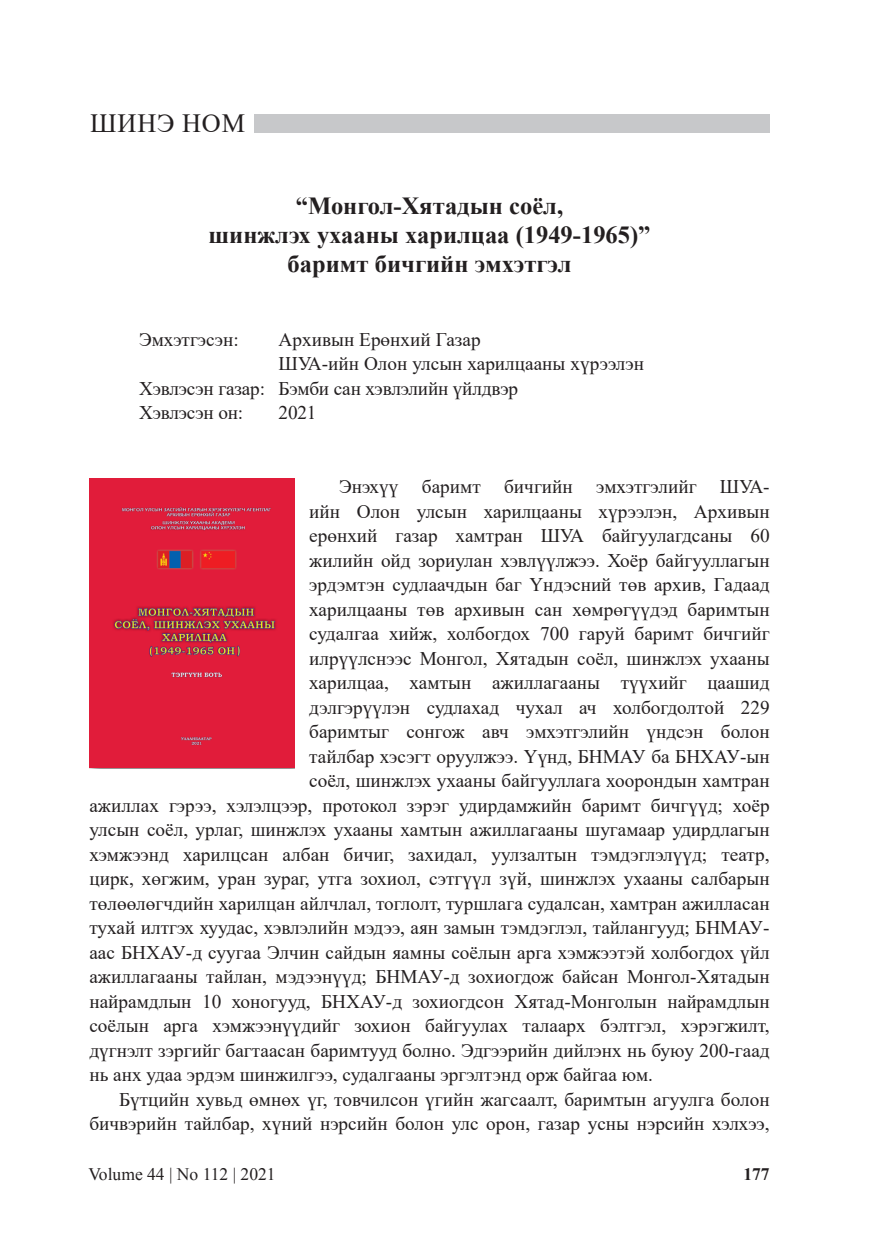
<style>
.page{position:relative;width:874px;height:1241px;background:#fff}
.page>*{position:absolute;margin:0;border:0;box-sizing:border-box;transform-origin:0 0}
.title1{font:26.25px "Times New Roman";letter-spacing:.035em;color:#231f20}
.title1-2{font:700 24.5px/29.4px "Times New Roman";color:#231f20;text-align:center}
.t1{font:19.25px/24.5px "Times New Roman";color:#231f20;text-align:right}
.t2{font:17.5px "Mogul Times New Roman";color:#231f20}
.t3{font:700 17.5px "Mogul Times New Roman";color:#231f20}
</style>
<div class="page">
<div style="left:254px;top:114px;width:515px;height:19px;background:#c7c8ca"></div>
<img style="left:89px;top:478px;width:205px;height:289px">
<p class="title1" style="left:90px;top:105px;width:157px">ШИНЭ НОМ</p>
<p class="title1-2" style="left:208px;top:190px;width:443px">“Монгол-Хятадын соёл,<br>шинжлэх ухааны харилцаа (1949-1965)” баримт бичгийн эмхэтгэл</p>
<p class="t1" style="left:139px;top:326px;width:101px">Эмхэтгэсэн:</p>
<p class="t1" style="left:278px;top:326px;width:203px">Архивын Ерөнхий Газар</p>
<p class="t1" style="left:278px;top:351px;width:367px">ШУА-ийн Олон улсын харилцааны хүрээлэн</p>
<p class="t1" style="left:139px;top:375px;width:380px">Хэвлэсэн газар: Бэмби сан хэвлэлийн үйлдвэр</p>
<p class="t1" style="left:139px;top:400px;width:106px">Хэвлэсэн он:</p>
<p class="t1" style="left:278px;top:400px;width:39px">2021</p>
<p class="t1" style="left:339px;top:473px;width:432px">Энэхүү баримт бичгийн эмхэтгэлийг ШУА-</p>
<p class="t1" style="left:309px;top:498px;width:461px">ийн Олон улсын харилцааны хүрээлэн, Архивын</p>
<p class="t1" style="left:309px;top:522px;width:462px">ерөнхий газар хамтран ШУА байгуулагдсаны 60</p>
<p class="t1" style="left:309px;top:547px;width:462px">жилийн ойд зориулан хэвлүүлжээ. Хоёр байгууллагын</p>
<p class="t1" style="left:309px;top:571px;width:462px">эрдэмтэн судлаачдын баг Үндэсний төв архив, Гадаад</p>
<p class="t1" style="left:309px;top:596px;width:462px">харилцааны төв архивын сан хөмрөгүүдэд баримтын</p>
<p class="t1" style="left:309px;top:620px;width:461px">судалгаа хийж, холбогдох 700 гаруй баримт бичгийг</p>
<p class="t1" style="left:309px;top:645px;width:462px">илрүүлснээс Монгол, Хятадын соёл, шинжлэх ухааны</p>
<p class="t1" style="left:309px;top:669px;width:462px">харилцаа, хамтын ажиллагааны түүхийг цаашид</p>
<p class="t1" style="left:309px;top:694px;width:462px">дэлгэрүүлэн судлахад чухал ач холбогдолтой 229</p>
<p class="t1" style="left:309px;top:718px;width:462px">баримтыг сонгож авч эмхэтгэлийн үндсэн болон</p>
<p class="t1" style="left:309px;top:743px;width:462px">тайлбар хэсэгт оруулжээ. Үүнд, БНМАУ ба БНХАУ-ын</p>
<p class="t1" style="left:309px;top:767px;width:462px">соёл, шинжлэх ухааны байгууллага хоорондын хамтран</p>
<p class="t1" style="left:89px;top:792px;width:681px">ажиллах гэрээ, хэлэлцээр, протокол зэрэг удирдамжийн баримт бичгүүд; хоёр</p>
<p class="t1" style="left:89px;top:816px;width:681px">улсын соёл, урлаг, шинжлэх ухааны хамтын ажиллагааны шугамаар удирдлагын</p>
<p class="t1" style="left:89px;top:841px;width:681px">хэмжээнд харилцсан албан бичиг, захидал, уулзалтын тэмдэглэлүүд; театр,</p>
<p class="t1" style="left:89px;top:865px;width:681px">цирк, хөгжим, уран зураг, утга зохиол, сэтгүүл зүй, шинжлэх ухааны салбарын</p>
<p class="t1" style="left:89px;top:890px;width:681px">төлөөлөгчдийн харилцан айлчлал, тоглолт, туршлага судалсан, хамтран ажилласан</p>
<p class="t1" style="left:89px;top:914px;width:681px">тухай илтгэх хуудас, хэвлэлийн мэдээ, аян замын тэмдэглэл, тайлангууд; БНМАУ-</p>
<p class="t1" style="left:89px;top:939px;width:681px">аас БНХАУ-д суугаа Элчин сайдын яамны соёлын арга хэмжээтэй холбогдох үйл</p>
<p class="t1" style="left:89px;top:963px;width:681px">ажиллагааны тайлан, мэдээнүүд; БНМАУ-д зохиогдож байсан Монгол-Хятадын</p>
<p class="t1" style="left:89px;top:988px;width:681px">найрамдлын 10 хоногууд, БНХАУ-д зохиогдсон Хятад-Монголын найрамдлын</p>
<p class="t1" style="left:89px;top:1012px;width:681px">соёлын арга хэмжээнүүдийг зохион байгуулах талаарх бэлтгэл, хэрэгжилт,</p>
<p class="t1" style="left:89px;top:1037px;width:681px">дүгнэлт зэргийг багтаасан баримтууд болно. Эдгээрийн дийлэнх нь буюу 200-гаад</p>
<p class="t1" style="left:89px;top:1061px;width:565px">нь анх удаа эрдэм шинжилгээ, судалгааны эргэлтэнд орж байгаа юм.</p>
<p class="t1" style="left:89px;top:1086px;width:681px">Бүтцийн хувьд өмнөх үг, товчилсон үгийн жагсаалт, баримтын агуулга болон бичвэрийн тайлбар, хүний нэрсийн болон улс орон, газар усны нэрсийн хэлхээ,</p>
<p class="t2" style="left:89px;top:1162px;width:188px">Volume 44 | No 112 | 2021</p>
<p class="t3" style="left:743px;top:1161px;width:28px">177</p>
</div>
